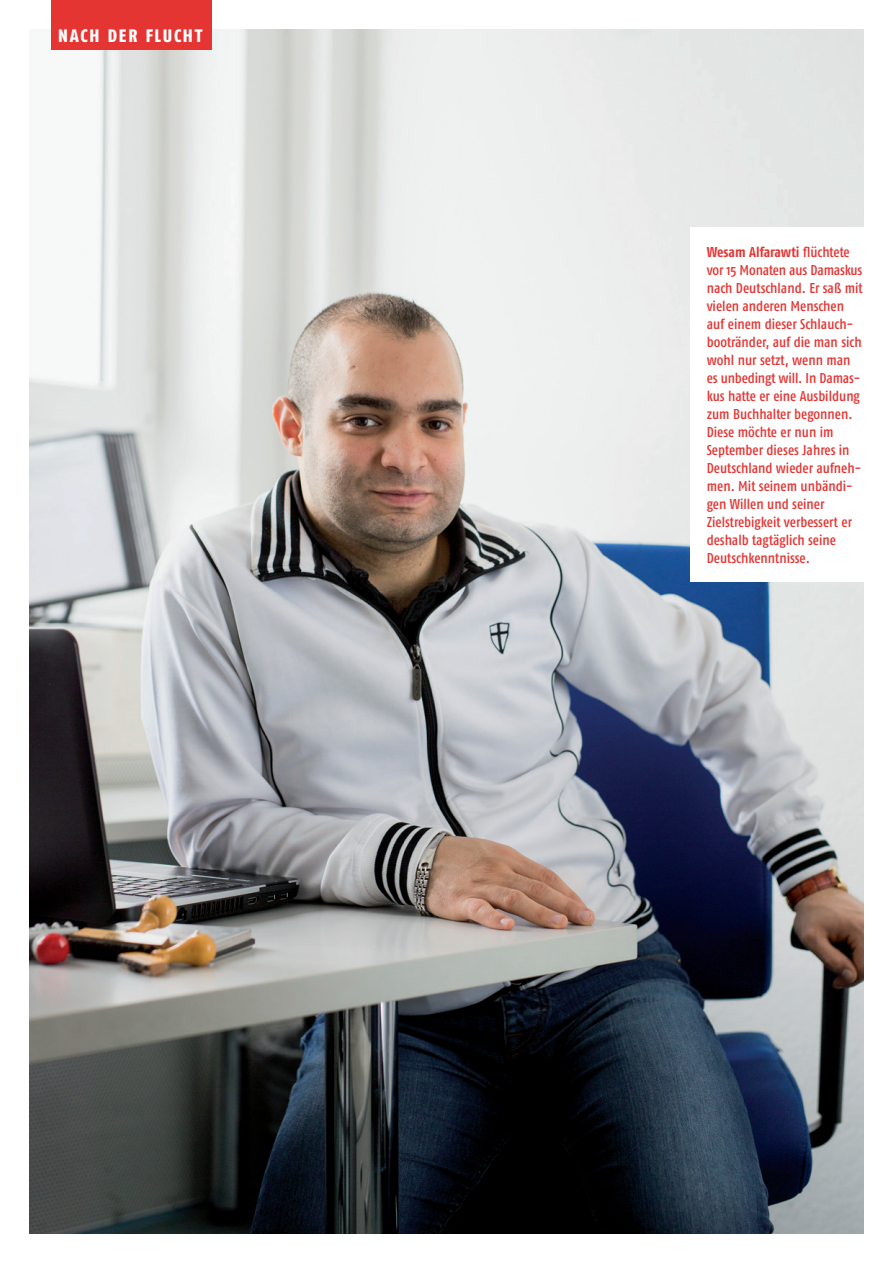
<style>
.page{position:relative;width:893px;height:1263px;background:#fff}
.page>*{position:absolute;margin:0;border:0;box-sizing:border-box;transform-origin:0 0}
.t1{font:18px "Fago Co Exb Lf";letter-spacing:.1em;color:#fff}
.t2{font:14.25px/18px "Fago Co Med";color:#e43533}
.t3{font:700 14.25px "Fago Co";letter-spacing:-.005em;color:#e43533}
.s1{font-family:"Fago Co Med";font-weight:400}
</style>
<div class="page">
<img style="left:30px;top:30px;width:833px;height:1203px">
<div style="left:691px;top:227px;width:182px;height:355px;background:#fff"></div>
<div style="left:51px;top:0;width:160px;height:49px;background:#e43533"></div>
<p class="t1" style="left:58px;top:25px;width:37px">AWO</p>
<p class="t1" style="left:58px;top:25px;width:145px">NACH DER FLUCHT</p>
<p class="t1" style="left:102px;top:25px;width:56px">THEMA</p>
<p class="t3" style="left:707px;top:244px;width:145px">Wesam Alfarawti <span class="s1">flüchtete</span></p>
<p class="t2" style="left:707px;top:261px;width:157px">vor 15 Monaten aus Damaskus nach Deutschland. Er saß mit vielen anderen Menschen auf einem dieser Schlauch&shy;bootränder, auf die man sich wohl nur setzt, wenn man es unbedingt will. In Damas&shy;kus hatte er eine Ausbildung zum Buchhalter begonnen.<br>Diese möchte er nun im<br>September dieses Jahres in<br>Deutschland wieder aufneh&shy;men. Mit seinem unbändi&shy;gen Willen und seiner<br>Zielstrebigkeit verbessert er deshalb tagtäglich seine<br>Deutschkenntnisse.</p>
</div>
